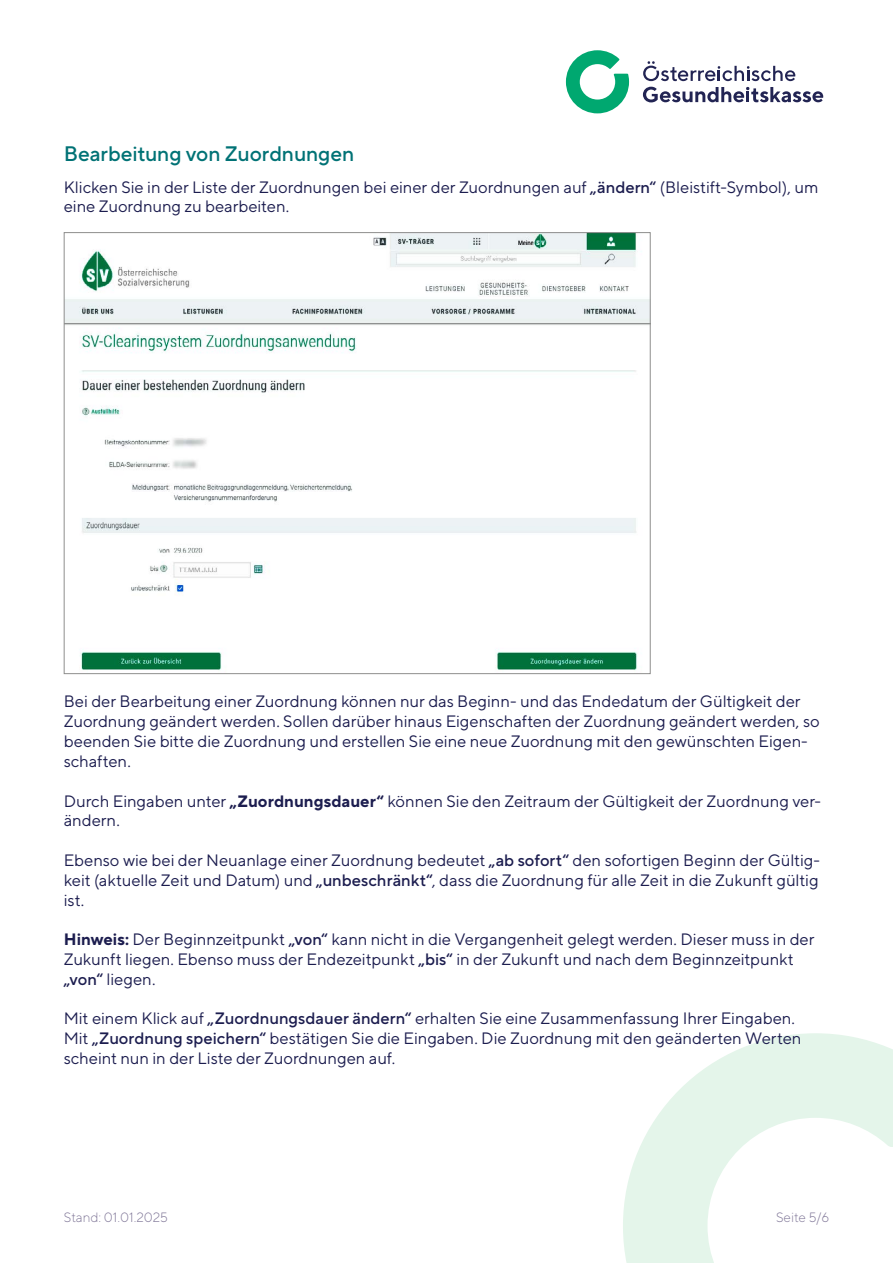
<style>
.page{position:relative;width:893px;height:1263px;background:#fff}
.page>*{position:absolute;margin:0;border:0;box-sizing:border-box;transform-origin:0 0}
.Ueberschrift_2_Versatz{font:500 21px "TT Norms Pro";letter-spacing:-.005em;color:#007275}
.Lauftext{font:16.5px/19.8px "TT Norms Pro";color:#1c1d4f}
.t1{font:300 13.5px "TT Norms Pro";color:#807798}
.s1{font-weight:500}
.s2{font-weight:700}
</style>
<div class="page">
<svg style="left:623px;top:1033px;width:270px;height:230px"></svg>
<svg style="left:566px;top:50px;width:63px;height:63px"></svg>
<svg style="left:643px;top:87px;width:180px;height:15px"></svg>
<svg style="left:643px;top:61px;width:152px;height:20px"></svg>
<img style="left:66px;top:234px;width:583px;height:436px">
<h2 class="Ueberschrift_2_Versatz" style="left:64px;top:140px;width:292px">Bearbeitung von Zuordnungen</h2>
<p class="Lauftext" style="left:64px;top:176px;width:756px">Klicken Sie in der Liste der Zuordnungen bei einer der Zuordnungen auf <span class="s1">„ändern“</span> (Bleistift-Symbol), um eine Zuordnung zu bearbeiten.</p>
<p class="Lauftext" style="left:64px;top:691px;width:757px">Bei der Bearbeitung einer Zuordnung können nur das Beginn- und das Endedatum der Gültigkeit der Zuordnung geändert werden. Sollen darüber hinaus Eigenschaften der Zuordnung geändert werden, so beenden Sie bitte die Zuordnung und erstellen Sie eine neue Zuordnung mit den gewünschten Eigen&shy;schaften.</p>
<p class="Lauftext" style="left:64px;top:790px;width:758px">Durch Eingaben unter <span class="s2">„Zuordnungsdauer“</span> können Sie den Zeitraum der Gültigkeit der Zuordnung ver&shy;ändern.</p>
<p class="Lauftext" style="left:64px;top:850px;width:758px;text-align:justify">Ebenso wie bei der Neuanlage einer Zuordnung bedeutet <span class="s1">„ab sofort“</span> den sofortigen Beginn der Gültig&shy;keit (aktuelle Zeit und Datum) und <span class="s1">„unbeschränkt“</span>, dass die Zuordnung für alle Zeit in die Zukunft gültig ist.</p>
<p class="Lauftext" style="left:64px;top:929px;width:752px"><span class="s2">Hinweis:</span> Der Beginnzeitpunkt <span class="s1">„von“</span> kann nicht in die Vergangenheit gelegt werden. Dieser muss in der<br>Zukunft liegen. Ebenso muss der Endezeitpunkt <span class="s1">„bis“</span> in der Zukunft und nach dem Beginnzeitpunkt <span class="s1">„von“</span> liegen.</p>
<p class="Lauftext" style="left:64px;top:1008px;width:739px">Mit einem Klick auf <span class="s1">„Zuordnungsdauer ändern“</span> erhalten Sie eine Zusammenfassung Ihrer Eingaben.<br>Mit <span class="s1">„Zuordnung speichern“</span> bestätigen Sie die Eingaben. Die Zuordnung mit den geänderten Werten scheint nun in der Liste der Zuordnungen auf.</p>
<p class="t1" style="left:64px;top:1209px;width:106px">Stand: 01.01.2025</p>
<p class="t1" style="left:776px;top:1209px;width:55px">Seite 5/6</p>
</div>
